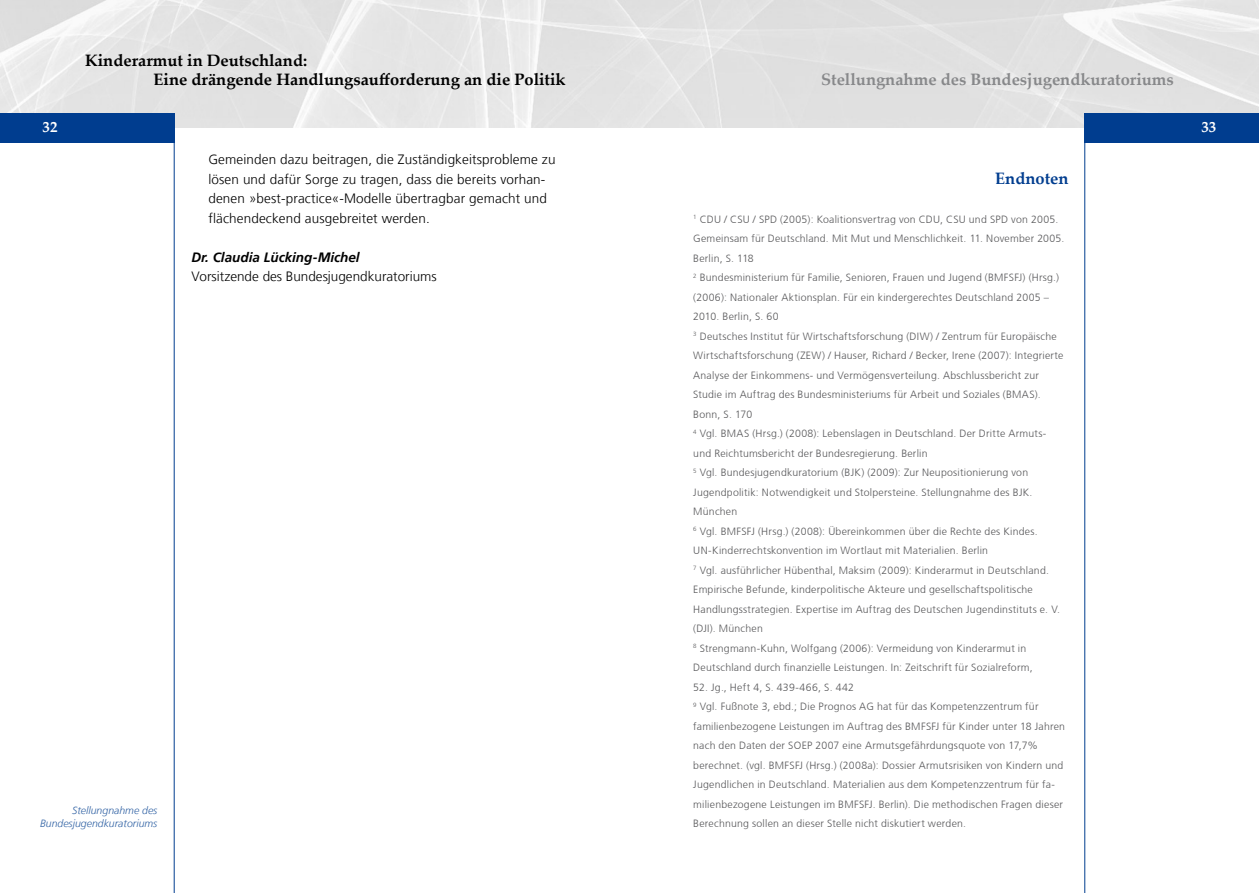
<style>
.page{position:relative;width:1259px;height:893px;background:#fff}
.page>*{position:absolute;margin:0;border:0;box-sizing:border-box;transform-origin:0 0}
.t1{font:700 16.5px/19.5px "Palatino Linotype";color:#000}
.t2{font:700 16.5px "Palatino Linotype";color:#87888a}
.t3{font:700 16.5px "Palatino Linotype";color:#003d8f}
.t4{font:700 15px "Palatino Linotype";color:#fff}
.t5{font:300 13.5px/19.5px "Frutiger LT";letter-spacing:.01em;color:#000}
.t6{font:italic 700 13.5px "Frutiger LT";color:#000}
.t7{font:300 10.5px/19.5px "Frutiger CE";letter-spacing:.02em;color:#58585a}
.t8{font:italic 300 10.5px/13.5px "Frutiger LT";color:#3364a5;text-align:right}
</style>
<div class="page">
<img style="left:0;top:0;width:1259px;height:127px">
<hr style="left:1084px;top:118px;width:1px;height:775px;background:#003d8f">
<div style="left:1084px;top:113px;width:175px;height:29px;background:#003d8f"></div>
<hr style="left:174px;top:119px;width:1px;height:774px;background:#003d8f">
<div style="left:0;top:113px;width:174px;height:29px;background:#003d8f"></div>
<h2 class="t4" style="left:43px;top:116px;width:16px">32</h2>
<h1 class="t1" style="left:154px;top:50px;width:414px;text-indent:-68px">Kinderarmut in Deutschland:<br>Eine drängende Handlungsaufforderung an die Politik</h1>
<p class="t5" style="left:208px;top:150px;width:349px">Gemeinden dazu beitragen, die Zuständigkeitsprobleme zu lösen und dafür Sorge zu tragen, dass die bereits vorhan&shy;denen »best-practice«-Modelle übertragbar gemacht und flächendeckend ausgebreitet werden.</p>
<p class="t6" style="left:191px;top:249px;width:170px">Dr. Claudia Lücking-Michel</p>
<p class="t5" style="left:191px;top:267px;width:247px">Vorsitzende des Bundesjugendkuratoriums</p>
<p class="t8" style="left:40px;top:803px;width:119px">Stellungnahme des<br>Bundesjugendkuratoriums</p>
<h1 class="t2" style="left:821px;top:68px;width:354px">Stellungnahme des Bundesjugendkuratoriums</h1>
<h1 class="t3" style="left:995px;top:166px;width:75px">Endnoten</h1>
<p class="t7" style="left:693px;top:209px;width:373px"><sup>1</sup> CDU / CSU / SPD (2005): Koalitionsvertrag von CDU, CSU und SPD von 2005.<br>Gemeinsam für Deutschland. Mit Mut und Menschlichkeit. 11. November 2005.<br>Berlin, S. 118<br><sup>2</sup> Bundesministerium für Familie, Senioren, Frauen und Jugend (BMFSFJ) (Hrsg.) (2006): Nationaler Aktionsplan. Für ein kindergerechtes Deutschland 2005 – 2010. Berlin, S. 60<br><sup>3</sup> Deutsches Institut für Wirtschaftsforschung (DIW) / Zentrum für Europäische Wirtschaftsforschung (ZEW) / Hauser, Richard / Becker, Irene (2007): Integrierte Analyse der Einkommens- und Vermögensverteilung. Abschlussbericht zur Studie im Auftrag des Bundesministeriums für Arbeit und Soziales (BMAS).<br>Bonn, S. 170<br><sup>4</sup> Vgl. BMAS (Hrsg.) (2008): Lebenslagen in Deutschland. Der Dritte Armuts&shy;und Reichtumsbericht der Bundesregierung. Berlin<br><sup>5</sup> Vgl. Bundesjugendkuratorium (BJK) (2009): Zur Neupositionierung von Jugendpolitik: Notwendigkeit und Stolpersteine. Stellungnahme des BJK.<br>München<br><sup>6</sup> Vgl. BMFSFJ (Hrsg.) (2008): Übereinkommen über die Rechte des Kindes.<br>UN-Kinderrechtskonvention im Wortlaut mit Materialien. Berlin<br><sup>7</sup> Vgl. ausführlicher Hübenthal, Maksim (2009): Kinderarmut in Deutschland.<br>Empirische Befunde, kinderpolitische Akteure und gesellschaftspolitische Handlungsstrategien. Expertise im Auftrag des Deutschen Jugendinstituts e. V. (DJI). München<br><sup>8</sup> Strengmann-Kuhn, Wolfgang (2006): Vermeidung von Kinderarmut in Deutschland durch finanzielle Leistungen. In: Zeitschrift für Sozialreform,</p>
<p class="t7" style="left:693px;top:677px;width:373px">52. Jg., Heft 4, S. 439-466, S. 442<br><sup>9</sup> Vgl. Fußnote 3, ebd.; Die Prognos AG hat für das Kompetenzzentrum für familienbezogene Leistungen im Auftrag des BMFSFJ für Kinder unter 18 Jahren nach den Daten der SOEP 2007 eine Armutsgefährdungsquote von 17,7% berechnet. (vgl. BMFSFJ (Hrsg.) (2008a): Dossier Armutsrisiken von Kindern und Jugendlichen in Deutschland. Materialien aus dem Kompetenzzentrum für fa&shy;milienbezogene Leistungen im BMFSFJ. Berlin). Die methodischen Fragen dieser Berechnung sollen an dieser Stelle nicht diskutiert werden.</p>
<h2 class="t4" style="left:1201px;top:116px;width:16px">33</h2>
</div>
